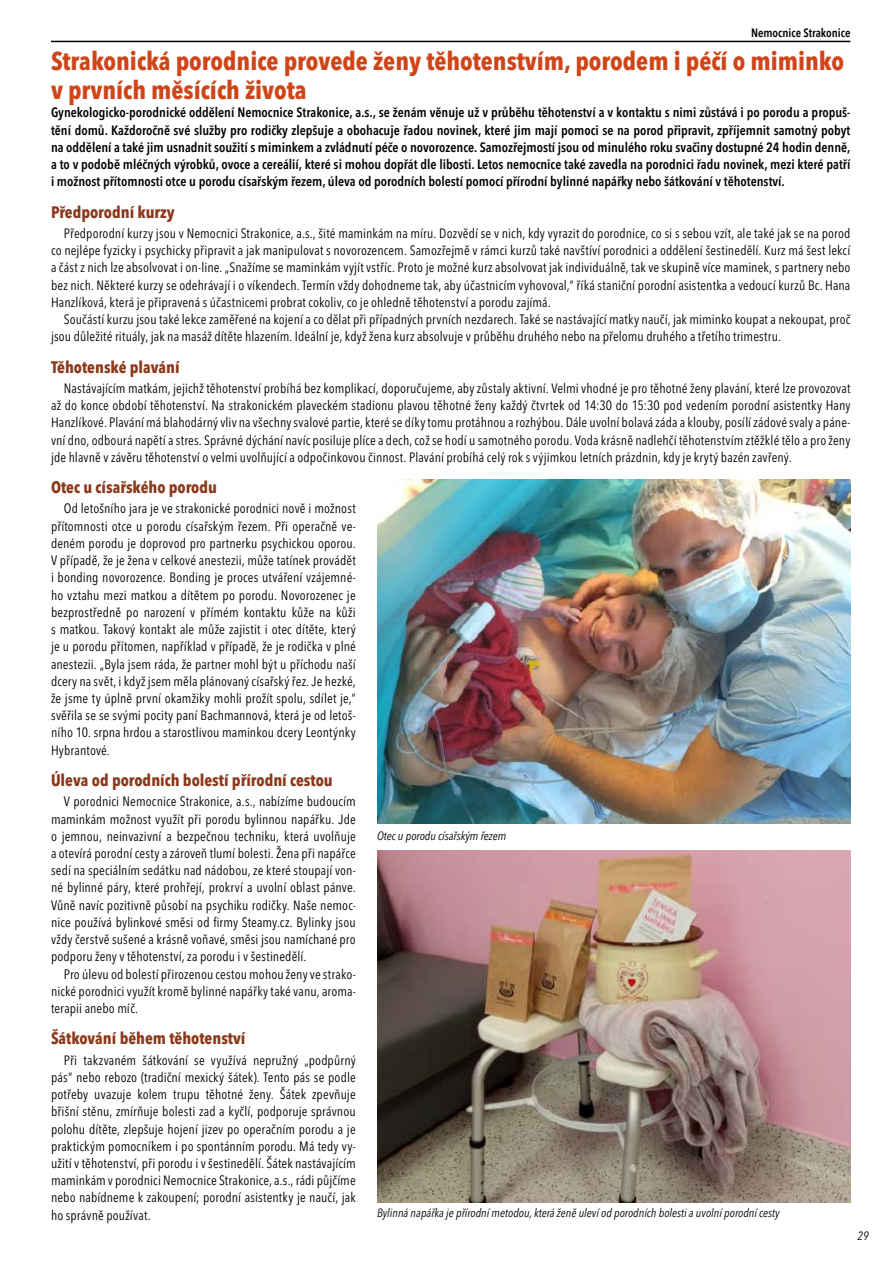
<style>
.page{position:relative;width:893px;height:1263px;background:#fff}
.page>*{position:absolute;margin:0;border:0;box-sizing:border-box;transform-origin:0 0}
.t1{font:700 condensed 25.5px/28.5px "Avenir Next LT Pro";color:#cf4517}
.t2{font:700 condensed 16.5px "Avenir Next LT Pro";color:#8c381a}
.t3{font:condensed 13.5px/17.2px "Avenir Next LT Pro";letter-spacing:.005em;color:#000;text-align:justify}
.t4{font:600 condensed 13.5px/17.2px "Avenir Next LT Pro";color:#000;text-align:justify}
.t5{font:italic condensed 12px "Avenir Next LT Pro";color:#000}
.t6{font:600 condensed 12px "Avenir Next LT Pro";color:#000}
</style>
<div class="page">
<hr style="left:51px;top:41px;width:799px;height:1px;background:#000">
<img style="left:377px;top:479px;width:474px;height:344px">
<img style="left:377px;top:850px;width:473px;height:352px">
<p class="t6" style="left:751px;top:25px;width:101px">Nemocnice Strakonice</p>
<h1 class="t1" style="left:51px;top:47px;width:794px">Strakonická porodnice provede ženy těhotenstvím, porodem i péčí o miminko v prvních měsících života</h1>
<p class="t4" style="left:51px;top:104px;width:801px">Gynekologicko-porodnické oddělení Nemocnice Strakonice, a.s., se ženám věnuje už v průběhu těhotenství a v kontaktu s nimi zůstává i po porodu a propuš&shy;tění domů. Každoročně své služby pro rodičky zlepšuje a obohacuje řadou novinek, které jim mají pomoci se na porod připravit, zpříjemnit samotný pobyt na oddělení a také jim usnadnit soužití s miminkem a zvládnutí péče o novorozence. Samozřejmostí jsou od minulého roku svačiny dostupné 24 hodin denně, a to v podobě mléčných výrobků, ovoce a cereálií, které si mohou dopřát dle libosti. Letos nemocnice také zavedla na porodnici řadu novinek, mezi které patří i možnost přítomnosti otce u porodu císařským řezem, úleva od porodních bolestí pomocí přírodní bylinné napářky nebo šátkování v těhotenství.</p>
<p class="t2" style="left:51px;top:202px;width:125px">Předporodní kurzy</p>
<p class="t3" style="left:51px;top:224px;width:801px;text-indent:13px">Předporodní kurzy jsou v Nemocnici Strakonice, a.s., šité maminkám na míru. Dozvědí se v nich, kdy vyrazit do porodnice, co si s sebou vzít, ale také jak se na porod co nejlépe fyzicky i psychicky připravit a jak manipulovat s novorozencem. Samozřejmě v rámci kurzů také navštíví porodnici a oddělení šestinedělí. Kurz má šest lekcí a část z nich lze absolvovat i on-line. „Snažíme se maminkám vyjít vstříc. Proto je možné kurz absolvovat jak individuálně, tak ve skupině více maminek, s partnery nebo bez nich. Některé kurzy se odehrávají i o víkendech. Termín vždy dohodneme tak, aby účastnicím vyhovoval,“ říká staniční porodní asistentka a vedoucí kurzů Bc. Hana Hanzlíková, která je připravená s účastnicemi probrat cokoliv, co je ohledně těhotenství a porodu zajímá.</p>
<p class="t3" style="left:51px;top:311px;width:801px;text-indent:13px">Součástí kurzu jsou také lekce zaměřené na kojení a co dělat při případných prvních nezdarech. Také se nastávající matky naučí, jak miminko koupat a nekoupat, proč jsou důležité rituály, jak na masáž dítěte hlazením. Ideální je, když žena kurz absolvuje v průběhu druhého nebo na přelomu druhého a třetího trimestru.</p>
<p class="t2" style="left:51px;top:357px;width:130px">Těhotenské plavání</p>
<p class="t3" style="left:51px;top:379px;width:801px;text-indent:13px">Nastávajícím matkám, jejichž těhotenství probíhá bez komplikací, doporučujeme, aby zůstaly aktivní. Velmi vhodné je pro těhotné ženy plavání, které lze provozovat až do konce období těhotenství. Na strakonickém plaveckém stadionu plavou těhotné ženy každý čtvrtek od 14:30 do 15:30 pod vedením porodní asistentky Hany Hanzlíkové. Plavání má blahodárný vliv na všechny svalové partie, které se díky tomu protáhnou a rozhýbou. Dále uvolní bolavá záda a klouby, posílí zádové svaly a páne&shy;vní dno, odbourá napětí a stres. Správné dýchání navíc posiluje plíce a dech, což se hodí u samotného porodu. Voda krásně nadlehčí těhotenstvím ztěžklé tělo a pro ženy jde hlavně v závěru těhotenství o velmi uvolňující a odpočinkovou činnost. Plavání probíhá celý rok s výjimkou letních prázdnin, kdy je krytý bazén zavřený.</p>
<p class="t2" style="left:51px;top:477px;width:168px">Otec u císařského porodu</p>
<p class="t3" style="left:51px;top:500px;width:306px;text-indent:13px">Od letošního jara je ve strakonické porodnici nově i možnost přítomnosti otce u porodu císařským řezem. Při operačně ve&shy;deném porodu je doprovod pro partnerku psychickou oporou.<br>V případě, že je žena v celkové anestezii, může tatínek provádět i bonding novorozence. Bonding je proces utváření vzájemné&shy;ho vztahu mezi matkou a dítětem po porodu. Novorozenec je bezprostředně po narození v přímém kontaktu kůže na kůži s matkou. Takový kontakt ale může zajistit i otec dítěte, který je u porodu přítomen, například v případě, že je rodička v plné anestezii. „Byla jsem ráda, že partner mohl být u příchodu naší dcery na svět, i když jsem měla plánovaný císařský řez. Je hezké, že jsme ty úplně první okamžiky mohli prožít spolu, sdílet je,“ svěřila se se svými pocity paní Bachmannová, která je od letoš&shy;ního 10. srpna hrdou a starostlivou maminkou dcery Leontýnky Hybrantové.</p>
<p class="t2" style="left:51px;top:770px;width:283px">Úleva od porodních bolestí přírodní cestou</p>
<p class="t3" style="left:51px;top:793px;width:306px;text-indent:13px">V porodnici Nemocnice Strakonice, a.s., nabízíme budoucím maminkám možnost využít při porodu bylinnou napářku. Jde o jemnou, neinvazivní a bezpečnou techniku, která uvolňuje a otevírá porodní cesty a zároveň tlumí bolesti. Žena při napářce sedí na speciálním sedátku nad nádobou, ze které stoupají von&shy;né bylinné páry, které prohřejí, prokrví a uvolní oblast pánve.<br>Vůně navíc pozitivně působí na psychiku rodičky. Naše nemoc&shy;nice používá bylinkové směsi od firmy Steamy.cz. Bylinky jsou vždy čerstvě sušené a krásně voňavé, směsi jsou namíchané pro podporu ženy v těhotenství, za porodu i v šestinedělí.</p>
<p class="t3" style="left:51px;top:965px;width:306px;text-indent:13px">Pro úlevu od bolestí přirozenou cestou mohou ženy ve strako&shy;nické porodnici využít kromě bylinné napářky také vanu, aroma&shy;terapii anebo míč.</p>
<p class="t2" style="left:51px;top:1028px;width:196px">Šátkování během těhotenství</p>
<p class="t3" style="left:51px;top:1051px;width:306px;text-indent:13px">Při takzvaném šátkování se využívá nepružný „podpůrný pás“ nebo rebozo (tradiční mexický šátek). Tento pás se podle potřeby uvazuje kolem trupu těhotné ženy. Šátek zpevňuje břišní stěnu, zmírňuje bolesti zad a kyčlí, podporuje správnou polohu dítěte, zlepšuje hojení jizev po operačním porodu a je praktickým pomocníkem i po spontánním porodu. Má tedy vy&shy;užití v těhotenství, při porodu i v šestinedělí. Šátek nastávajícím maminkám v porodnici Nemocnice Strakonice, a.s., rádi půjčíme nebo nabídneme k zakoupení; porodní asistentky je naučí, jak ho správně používat.</p>
<p class="t5" style="left:377px;top:829px;width:131px">Otec u porodu císařským řezem</p>
<p class="t5" style="left:377px;top:1206px;width:404px">Bylinná napářka je přírodní metodou, která ženě uleví od porodních bolesti a uvolní porodní cesty</p>
<p class="t5" style="left:857px;top:1229px;width:13px">29</p>
</div>
